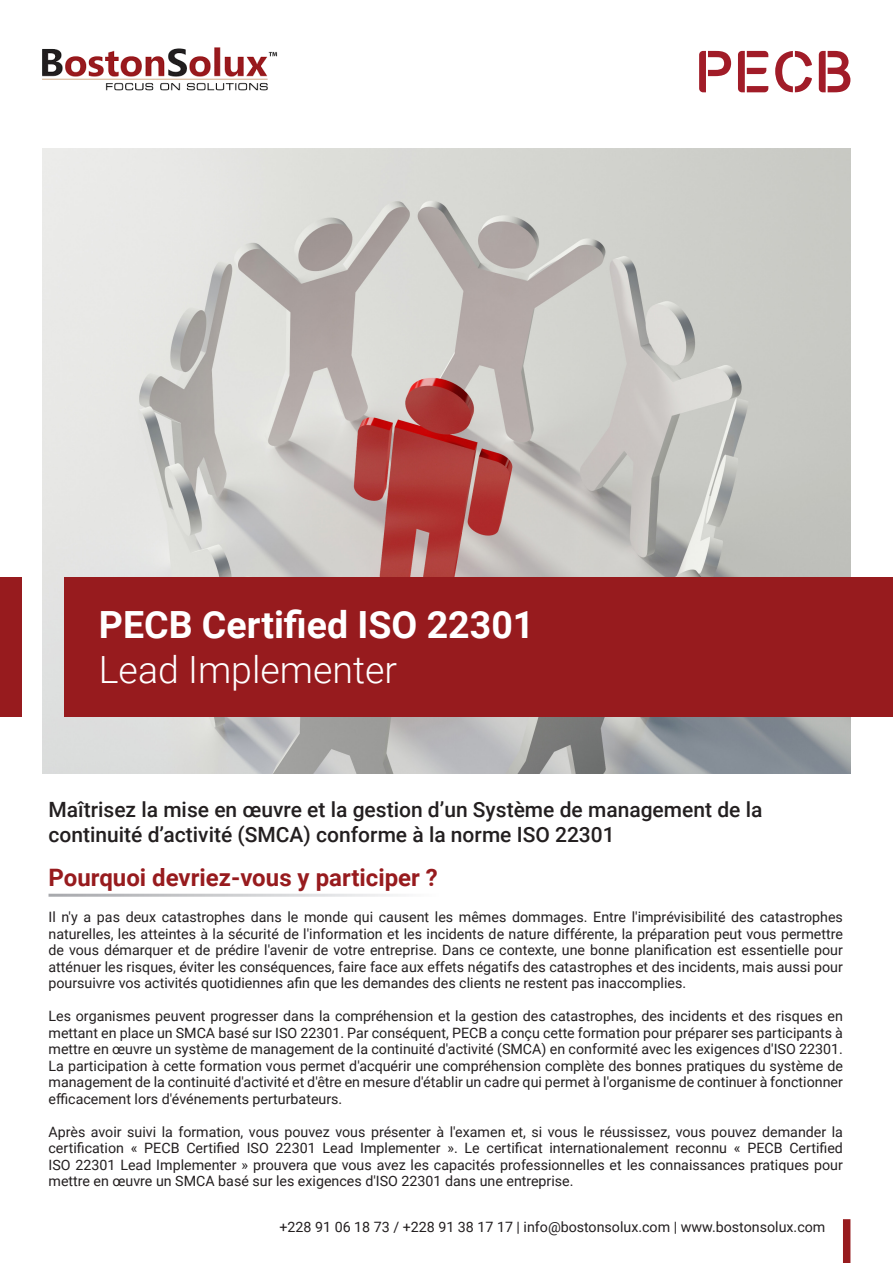
<style>
.page{position:relative;width:893px;height:1263px;background:#fff}
.page>*{position:absolute;margin:0;border:0;box-sizing:border-box;transform-origin:0 0}
.t1{font:700 37.5px "Roboto";color:#fff}
.t2{font:300 37.5px "Roboto";color:#fff}
.t3{font:700 24px "Roboto";color:#971b1e}
.t4{font:500 21px/25.2px "Roboto";color:#231f20}
.Bullet_Points{font:14.25px/16.5px "Roboto";color:#231f20;text-align:justify}
</style>
<div class="page">
<img style="left:43px;top:149px;width:807px;height:625px">
<div style="left:65px;top:577px;width:828px;height:140px;background:#971b1e"></div>
<div style="left:0;top:577px;width:21px;height:140px;background:#971b1e"></div>
<div style="left:843px;top:1219px;width:7px;height:44px;background:#971b1e"></div>
<svg style="left:699px;top:51px;width:32px;height:41px"></svg>
<svg style="left:738px;top:51px;width:30px;height:41px"></svg>
<svg style="left:775px;top:51px;width:37px;height:41px"></svg>
<svg style="left:819px;top:51px;width:31px;height:41px"></svg>
<img style="left:43px;top:47px;width:235px;height:44px">
<p class="t1" style="left:99px;top:598px;width:437px">PECB Certified ISO 22301</p>
<p class="t2" style="left:99px;top:643px;width:300px">Lead Implementer</p>
<p class="t4" style="left:49px;top:796px;width:715px">Maîtrisez la mise en œuvre et la gestion d’un Système de management de la continuité d’activité (SMCA) conforme à la norme ISO 22301</p>
<p class="t3" style="left:49px;top:861px;width:391px">Pourquoi devriez-vous y participer ?</p>
<p class="Bullet_Points" style="left:49px;top:908px;width:796px">Il n'y a pas deux catastrophes dans le monde qui causent les mêmes dommages. Entre l'imprévisibilité des catastrophes naturelles, les atteintes à la sécurité de l'information et les incidents de nature différente, la préparation peut vous permettre de vous démarquer et de prédire l'avenir de votre entreprise. Dans ce contexte, une bonne planification est essentielle pour atténuer les risques, éviter les conséquences, faire face aux effets négatifs des catastrophes et des incidents, mais aussi pour poursuivre vos activités quotidiennes afin que les demandes des clients ne restent pas inaccomplies.</p>
<p class="Bullet_Points" style="left:49px;top:1007px;width:796px">Les organismes peuvent progresser dans la compréhension et la gestion des catastrophes, des incidents et des risques en mettant en place un SMCA basé sur ISO 22301. Par conséquent, PECB a conçu cette formation pour préparer ses participants à mettre en œuvre un système de management de la continuité d'activité (SMCA) en conformité avec les exigences d'ISO 22301.<br>La participation à cette formation vous permet d'acquérir une compréhension complète des bonnes pratiques du système de management de la continuité d'activité et d'être en mesure d'établir un cadre qui permet à l'organisme de continuer à fonctionner efficacement lors d'événements perturbateurs.</p>
<p class="Bullet_Points" style="left:49px;top:1123px;width:796px">Après avoir suivi la formation, vous pouvez vous présenter à l'examen et, si vous le réussissez, vous pouvez demander la certification « PECB Certified ISO 22301 Lead Implementer ». Le certificat internationalement reconnu « PECB Certified ISO 22301 Lead Implementer » prouvera que vous avez les capacités professionnelles et les connaissances pratiques pour mettre en œuvre un SMCA basé sur les exigences d'ISO 22301 dans une entreprise.</p>
<p class="Bullet_Points" style="left:279px;top:1218px;width:547px">+228 91 06 18 73 / +228 91 38 17 17 | info@bostonsolux.com | www.bostonsolux.com</p>
</div>
